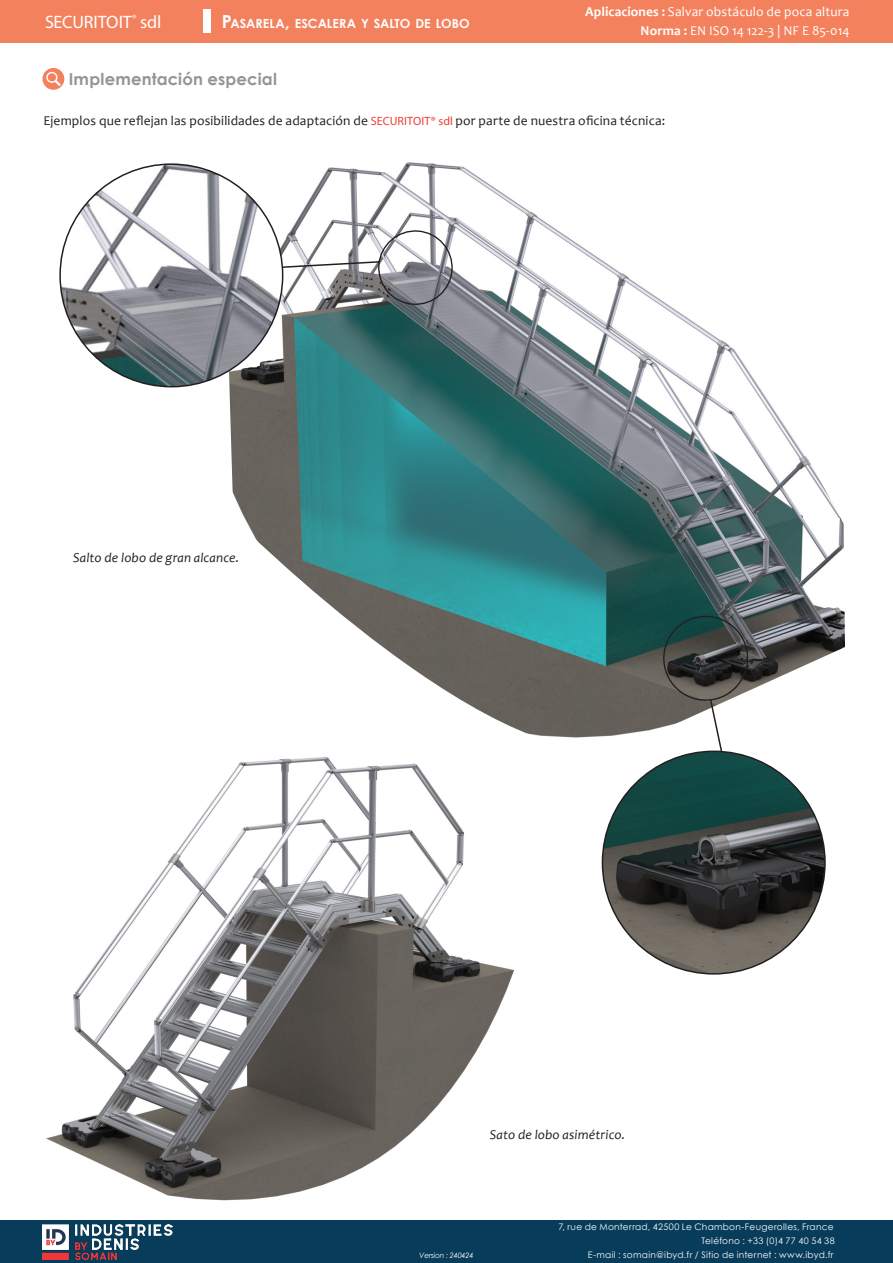
<style>
.page{position:relative;width:893px;height:1263px;background:#fff}
.page>*{position:absolute;margin:0;border:0;box-sizing:border-box;transform-origin:0 0}
.t1{font:18px "Myriad Pro";letter-spacing:-.01em;color:#fff}
.t2{font:700 16.5px "Century Gothic";letter-spacing:.01em;color:#939598}
.t3{font:13.5px "Candara";letter-spacing:.01em;color:#231f20}
.t4{font:13.5px/18.9px "Candara";letter-spacing:.01em;color:#fff;text-align:right}
.t5{font:italic 13.5px "Candara";letter-spacing:.01em;color:#231f20}
.t6{font:700 12.6px "Century Gothic";letter-spacing:-.005em;color:#fff}
.t7{font:9px/13.8px "Century Gothic";letter-spacing:.03em;color:#fff;text-align:right}
.t8{font:italic 7.5px "Century Gothic";letter-spacing:-.025em;color:#fff}
.s1{font-size:18px}
.s2{font-weight:700}
.s3{font-family:"Myriad Pro";font-size:12px;color:#ee3e34}
</style>
<div class="page">
<div style="left:0;top:0;width:893px;height:43px;background:#f4815d"></div>
<div style="left:204px;top:10px;width:7px;height:23px;background:#fff"></div>
<div style="left:0;top:1220px;width:893px;height:43px;background:#083c5b"></div>
<img style="left:43px;top:1225px;width:130px;height:35px">
<img style="left:602px;top:751px;width:223px;height:223px;border-radius:111px">
<img style="left:46px;top:756px;width:468px;height:445px">
<img style="left:223px;top:162px;width:622px;height:589px">
<svg style="left:709px;top:698px;width:14px;height:55px"></svg>
<img style="left:60px;top:164px;width:223px;height:223px;border-radius:111px">
<svg style="left:281px;top:228px;width:174px;height:79px"></svg>
<div style="left:43px;top:68px;width:21px;height:22px;background:#f4815d;border-radius:50%"></div>
<svg style="left:46px;top:71px;width:15px;height:15px"></svg>
<h1 class="t1" style="left:45px;top:11px;width:118px">SECURITOIT<sup>®</sup> sdl</h1>
<h3 class="t6" style="left:222px;top:14px;width:249px"><span class="s1">P</span>ASARELA<span class="s1">,</span> ESCALERA Y SALTO DE LOBO</h3>
<h3 class="t4" style="left:585px;top:2px;width:266px"><span class="s2">Aplicaciones :</span> Salvar obstáculo de poca altura<br><span class="s2">Norma :</span> EN ISO 14 122-3 | NF E 85-014</h3>
<p class="t2" style="left:69px;top:67px;width:210px">Implementación especial</p>
<p class="t3" style="left:43px;top:112px;width:623px">Ejemplos que reflejan las posibilidades de adaptación de <span class="s3">SECURITOIT® sdl</span> por parte de nuestra oficina técnica:</p>
<p class="t5" style="left:73px;top:549px;width:168px">Salto de lobo de gran alcance.</p>
<p class="t5" style="left:490px;top:1126px;width:137px">Sato de lobo asimétrico.</p>
<p class="t7" style="left:558px;top:1220px;width:278px">7, rue de Monterrad, 42500 Le Chambon-Feugerolles, France<br>Teléfono : +33 (0)4 77 40 54 38</p>
<p class="t8" style="left:419px;top:1250px;width:56px">Version : 240424</p>
<p class="t7" style="left:588px;top:1248px;width:247px">E-mail : somain@ibyd.fr / Sitio de internet : www.ibyd.fr</p>
</div>
